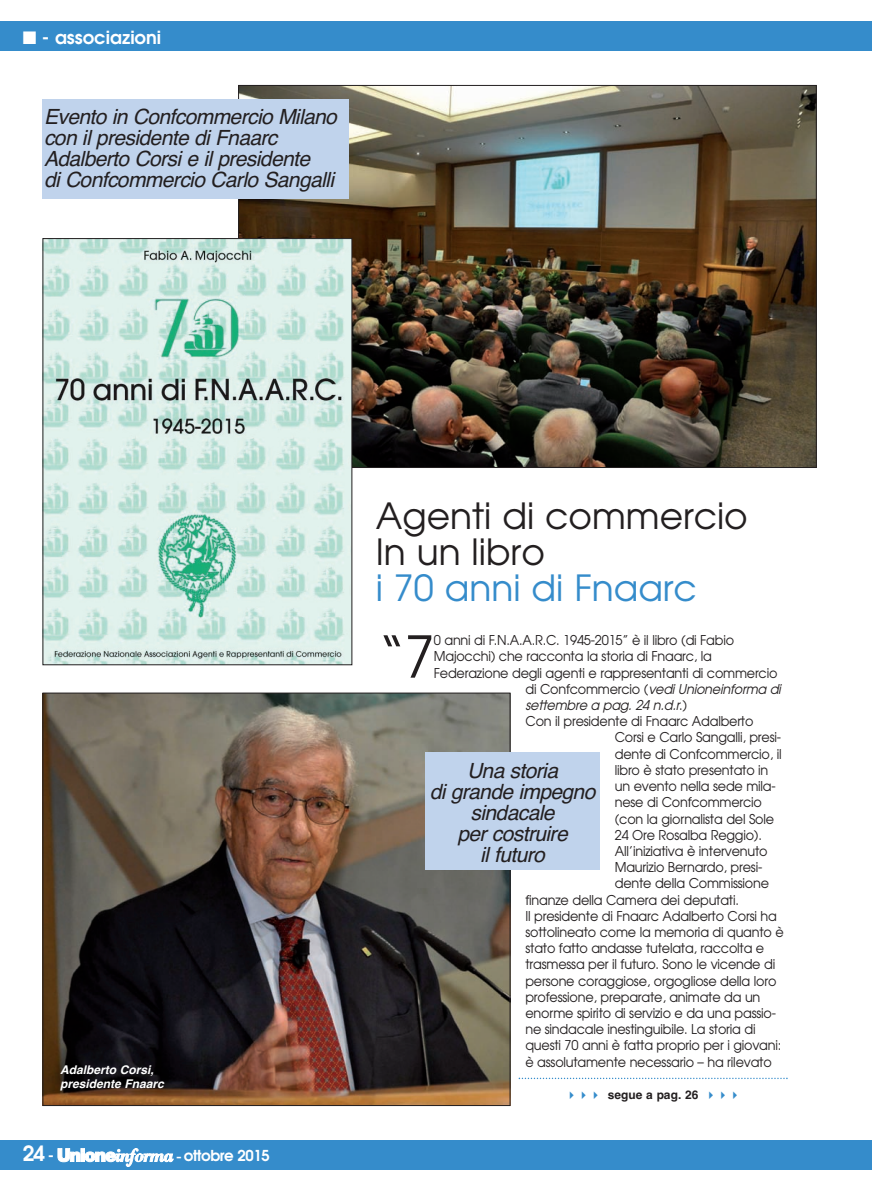
<style>
.page{position:relative;width:872px;height:1191px;background:#fff}
.page>*{position:absolute;margin:0;border:0;box-sizing:border-box;transform-origin:0 0}
.t1{font:57.3px "Avant Garde";color:#231f20;scale:.95 1}
.t2{font:36px/36px "Avant Garde";color:#231f20}
.t3{font:36px "Avant Garde";color:#358ccb}
.t4{font:italic 21px/21px "Helvetica";letter-spacing:-.03em;color:#231f20}
.t5{font:600 18px "Avant Garde";color:#fff}
.t6{font:600 15px "Avant Garde";letter-spacing:-.03em;color:#fff}
.t7{font:13.5px "Avant Garde";letter-spacing:-.015em;color:#231f20;scale:.95 1}
.t8{font:italic 13.5px "Avant Garde";color:#231f20;scale:.95 1}
.t9{font:italic 700 12px/14.4px "Helvetica";color:#fff}
.t10{font:700 12px "Helvetica";color:#231f20}
.s1{font-size:21px}
.s2{font-family:"Helvetica Neue";font-weight:900;font-size:18px}
.s3{font-family:"Bodoni BE";font-weight:500;font-style:italic;font-size:18px}
.s4{font-family:"Times New Roman";font-weight:700}
.s5{font-style:normal}
.s6{color:#358ccb}
</style>
<div class="page">
<div style="left:0;top:21px;width:872px;height:30px;background:#358ccb"></div>
<div style="left:0;top:1140px;width:872px;height:29px;background:#358ccb"></div>
<img style="left:240px;top:87px;width:574px;height:379px">
<div style="left:43px;top:100px;width:306px;height:99px;background:#c0d3ec"></div>
<img style="left:45px;top:240px;width:305px;height:423px">
<div style="left:43px;top:238px;width:309px;height:427px;border:1px solid #231f20"></div>
<img style="left:45px;top:694px;width:463px;height:410px">
<div style="left:425px;top:753px;width:175px;height:117px;background:#c0d3ec"></div>
<svg style="left:518px;top:1077px;width:269px;height:2px"></svg>
<h3 class="t5" style="left:23px;top:31px;width:140px">■ - associazioni</h3>
<h3 class="t4" style="left:44px;top:108px;width:294px">Evento in Confcommercio Milano con il presidente di Fnaarc<br>Adalberto Corsi e il presidente<br>di Confcommercio Carlo Sangalli</h3>
<p class="t9" style="left:60px;top:1063px;width:105px">Adalberto Corsi, presidente Fnaarc</p>
<p class="t6" style="left:23px;top:1150px;width:249px"><span class="s1">24</span> - <span class="s2">Unione</span><span class="s3">informa</span> <span class="s4">-</span> ottobre 2015</p>
<h2 class="t2" style="left:376px;top:501px;width:373px">Agenti di commercio<br>In un libro</h2>
<h2 class="t3" style="left:376px;top:574px;width:322px">i 70 anni di Fnaarc</h2>
<h1 class="t1" style="left:378px;top:635px;width:61px">“7</h1>
<p class="t7" style="left:434px;top:635px;width:317px">0 anni di F.N.A.A.R.C. 1945-2015” è il libro (di Fabio</p>
<p class="t7" style="left:434px;top:651px;width:294px">Majocchi) che racconta la storia di Fnaarc, la</p>
<p class="t7" style="left:434px;top:667px;width:363px">Federazione degli agenti e rappresentanti di commercio</p>
<p class="t8" style="left:525px;top:684px;width:273px"><span class="s5">d i C o n f c o m m e r c i o (</span> vedi Unioneinforma di</p>
<p class="t8" style="left:525px;top:700px;width:172px">settembre a pag. 24 n.d.r<span class="s5">. )</span></p>
<p class="t7" style="left:525px;top:716px;width:241px">Con il presidente di Fnaarc Adalberto</p>
<p class="t7" style="left:615px;top:732px;width:177px">Corsi e Carlo Sangalli, presi-</p>
<p class="t7" style="left:615px;top:748px;width:177px">dente di Confcommercio, il</p>
<p class="t7" style="left:615px;top:765px;width:163px">libro è stato presentato in</p>
<p class="t7" style="left:615px;top:781px;width:171px">un evento nella sede mila-</p>
<p class="t7" style="left:615px;top:797px;width:156px">nese di Confcommercio</p>
<p class="t7" style="left:615px;top:813px;width:169px">(con la giornalista del Sole</p>
<p class="t7" style="left:615px;top:829px;width:156px">24 Ore Rosalba Reggio).</p>
<p class="t7" style="left:615px;top:846px;width:162px">All’iniziativa è intervenuto</p>
<p class="t7" style="left:615px;top:862px;width:157px">Maurizio Bernardo, presi-</p>
<p class="t7" style="left:615px;top:878px;width:164px">dente della Commissione</p>
<p class="t7" style="left:525px;top:894px;width:226px">finanze della Camera dei deputati.</p>
<p class="t7" style="left:525px;top:910px;width:266px">Il presidente di Fnaarc Adalberto Corsi ha</p>
<p class="t7" style="left:525px;top:927px;width:273px">sottolineato come la memoria di quanto è</p>
<p class="t7" style="left:525px;top:943px;width:253px">stato fatto andasse tutelata, raccolta e</p>
<p class="t7" style="left:525px;top:959px;width:264px">trasmessa per il futuro. Sono le vicende di</p>
<p class="t7" style="left:525px;top:975px;width:266px">persone coraggiose, orgogliose della loro</p>
<p class="t7" style="left:525px;top:991px;width:249px">professione, preparate, animate da un</p>
<p class="t7" style="left:525px;top:1008px;width:265px">enorme spirito di servizio e da una passio-</p>
<p class="t7" style="left:525px;top:1024px;width:244px">ne sindacale inestinguibile. La storia di</p>
<p class="t7" style="left:525px;top:1040px;width:271px">questi 70 anni è fatta proprio per i giovani:</p>
<p class="t7" style="left:525px;top:1056px;width:261px">è assolutamente necessario – ha rilevato</p>
<h3 class="t4" style="left:430px;top:761px;width:167px;text-align:center">Una storia<br>di grande impegno sindacale<br>per costruire<br>il futuro</h3>
<p class="t10" style="left:565px;top:1090px;width:177px"><span class="s6">✔✔✔</span> segue a pag. 26 <span class="s6">✔✔✔</span></p>
</div>
